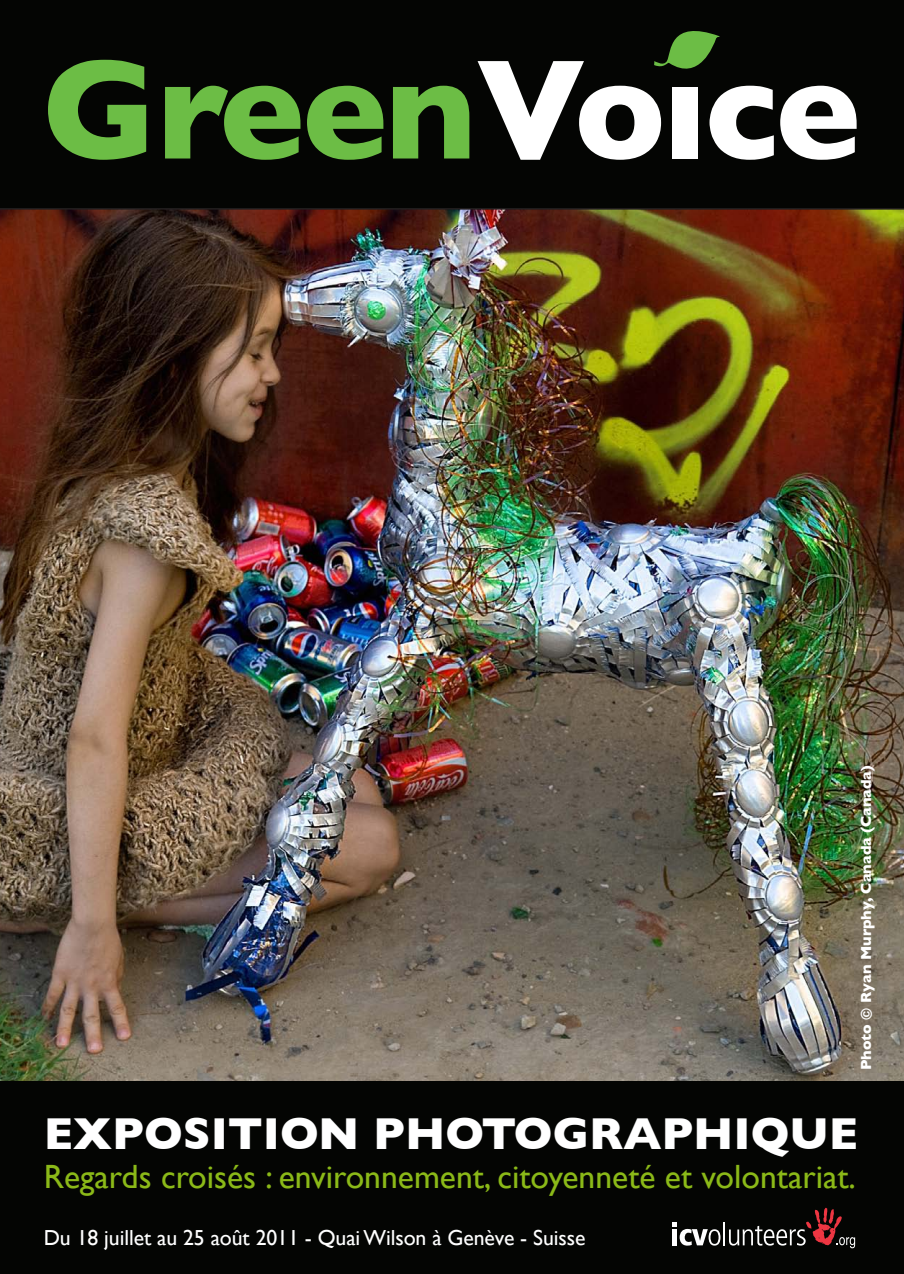
<style>
.page{position:relative;width:904px;height:1274px;background:#fff}
.page>*{position:absolute;margin:0;border:0;box-sizing:border-box;transform-origin:0 0}
.t1{font:700 45.6px "Gill Sans";color:#fff}
.t2{font:33.6px "Gill Sans";color:#8bb918}
.t3{font:21.75px "Gill Sans";letter-spacing:-.005em;color:#fff}
.t4{font:700 15px "Gill Sans";color:#fff}
</style>
<div class="page">
<img style="left:0;top:210px;width:904px;height:871px">
<div style="left:0;top:0;width:904px;height:210px;background:#040503"></div>
<div style="left:0;top:1081px;width:904px;height:193px;background:#040503"></div>
<svg style="left:48px;top:60px;width:98px;height:100px;background:#45792c"></svg>
<svg style="left:165px;top:86px;width:135px;height:74px;background:#467b2d"></svg>
<svg style="left:307px;top:86px;width:76px;height:74px;background:#49802f"></svg>
<svg style="left:393px;top:86px;width:76px;height:72px;background:#4f8a32"></svg>
<svg style="left:780px;top:86px;width:77px;height:74px"></svg>
<svg style="left:478px;top:31px;width:296px;height:129px"></svg>
<hr style="left:723px;top:1222px;width:2px;height:23px;background:#fff">
<svg style="left:672px;top:1222px;width:48px;height:23px"></svg>
<svg style="left:729px;top:1208px;width:126px;height:40px"></svg>
<svg style="left:0;top:0;width:6px;height:6px"></svg>
<svg style="left:897px;top:0;width:7px;height:6px"></svg>
<p class="t4" style="left:857px;top:1070px;width:307px;rotate:-90deg">Photo © Ryan Murphy, Canada (Canada)</p>
<h1 class="t1" style="left:44px;top:1107px;width:816px">EXPOSITION PHOTOGRAPHIQUE</h1>
<p class="t2" style="left:44px;top:1157px;width:814px">Regards croisés : environnement, citoyenneté et volontariat.</p>
<p class="t3" style="left:44px;top:1225px;width:543px">Du 18 juillet au 25 août 2011 - Quai Wilson à Genève - Suisse</p>
</div>
